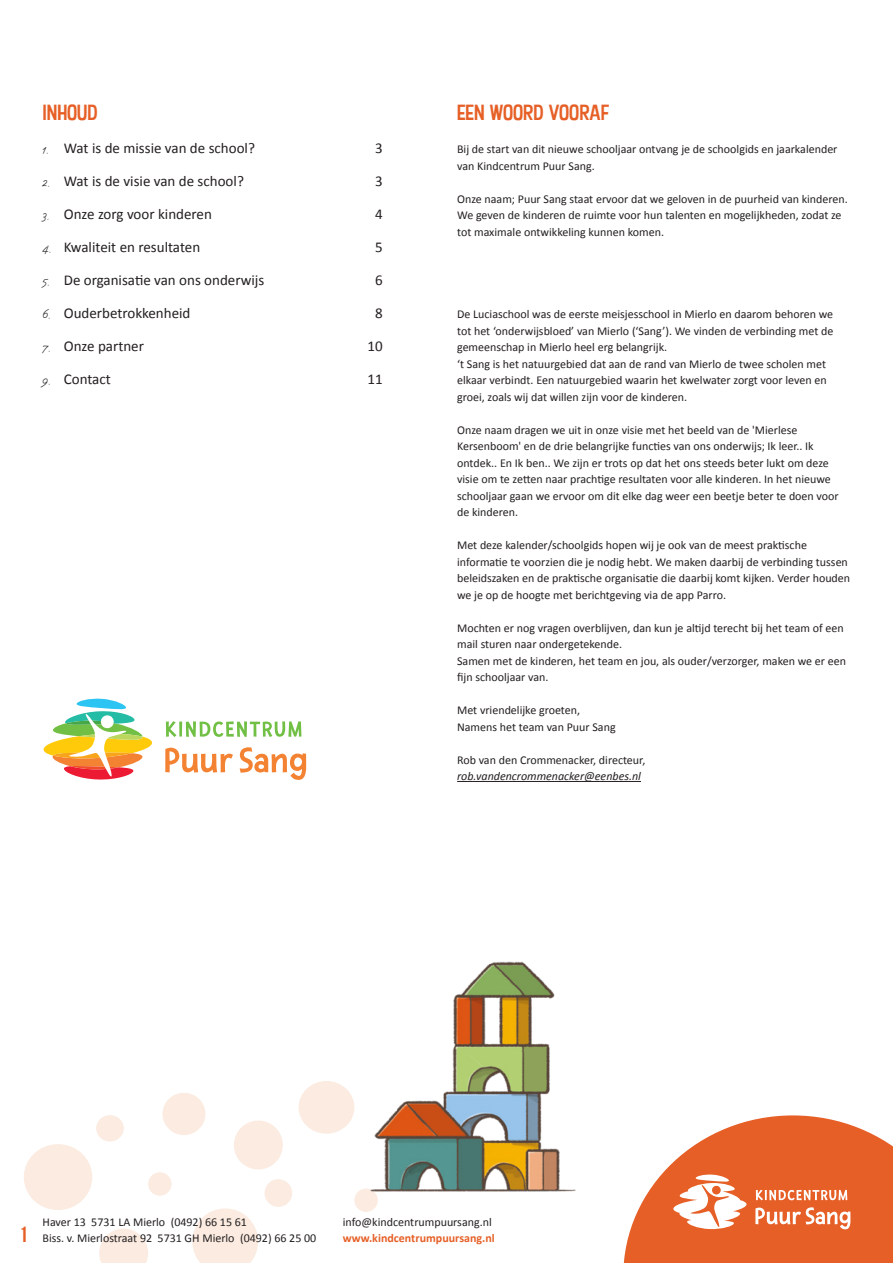
<style>
.page{position:relative;width:893px;height:1263px;background:#fff}
.page>*{position:absolute;margin:0;border:0;box-sizing:border-box;transform-origin:0 0}
.Kop_zonder_nummering{font:21px "Kon Tiki JF Aloha";color:#e65f26}
.Paginacijfer{font:21px "Kon Tiki JF Aloha";color:#e65f26}
.t1{font:15px "Calibri";color:#231f20}
.Brood{font:12px/16.5px "Calibri";color:#231f20}
.Brood-2{font:italic 12px "Calibri";color:#231f20}
.t2{font:700 12px "Calibri";color:#e65f26}
.s1{font-family:"Handsome Pro"}
</style>
<div class="page">
<svg style="left:99px;top:1228px;width:49px;height:35px"></svg>
<div style="left:148px;top:1172px;width:24px;height:24px;background:#fbebe0;border-radius:50%"></div>
<div style="left:96px;top:1115px;width:28px;height:26px;background:#fbebe0;border-radius:50%"></div>
<div style="left:163px;top:1093px;width:42px;height:42px;background:#fbebe0;border-radius:50%"></div>
<div style="left:24px;top:1144px;width:68px;height:66px;background:#fbebe0;border-radius:50%"></div>
<div style="left:299px;top:1081px;width:55px;height:53px;background:#fbebe0;border-radius:50%"></div>
<div style="left:265px;top:1179px;width:27px;height:28px;background:#fbebe0;border-radius:50%"></div>
<svg style="left:192px;top:1208px;width:66px;height:55px"></svg>
<div style="left:234px;top:1120px;width:49px;height:49px;background:#fbebe0;border-radius:50%"></div>
<div style="left:354px;top:1188px;width:24px;height:24px;background:#fbebe0;border-radius:50%"></div>
<svg style="left:623px;top:1115px;width:270px;height:148px"></svg>
<svg style="left:166px;top:721px;width:10px;height:16px"></svg>
<hr style="left:179px;top:721px;width:3px;height:15px;background:#71bf44">
<svg style="left:186px;top:721px;width:115px;height:16px"></svg>
<svg style="left:165px;top:748px;width:68px;height:24px"></svg>
<svg style="left:240px;top:747px;width:66px;height:33px"></svg>
<svg style="left:43px;top:698px;width:109px;height:82px"></svg>
<hr style="left:457px;top:781px;width:184px;height:1px;background:#231f20">
<img style="left:353px;top:961px;width:223px;height:241px">
<p class="Kop_zonder_nummering" style="left:43px;top:99px;width:56px">INHOUD</p>
<p class="t1" style="left:43px;top:138px;width:214px"><span class="s1">1.</span> Wat is de missie van de school?</p>
<p class="t1" style="left:375px;top:138px;width:9px">3</p>
<p class="t1" style="left:43px;top:171px;width:203px"><span class="s1">2.</span> Wat is de visie van de school?</p>
<p class="t1" style="left:375px;top:171px;width:9px">3</p>
<p class="t1" style="left:43px;top:204px;width:171px"><span class="s1">3.</span> Onze zorg voor kinderen</p>
<p class="t1" style="left:375px;top:204px;width:9px">4</p>
<p class="t1" style="left:43px;top:237px;width:159px"><span class="s1">4.</span> Kwaliteit en resultaten</p>
<p class="t1" style="left:375px;top:237px;width:9px">5</p>
<p class="t1" style="left:43px;top:270px;width:223px"><span class="s1">5.</span> De organisatie van ons onderwijs</p>
<p class="t1" style="left:375px;top:270px;width:9px">6</p>
<p class="t1" style="left:43px;top:303px;width:149px"><span class="s1">6.</span> Ouderbetrokkenheid</p>
<p class="t1" style="left:375px;top:303px;width:9px">8</p>
<p class="t1" style="left:43px;top:336px;width:103px"><span class="s1">7.</span> Onze partner</p>
<p class="t1" style="left:367px;top:336px;width:17px">10</p>
<p class="t1" style="left:43px;top:369px;width:70px"><span class="s1">9.</span> Contact</p>
<p class="t1" style="left:367px;top:369px;width:17px">11</p>
<p class="Kop_zonder_nummering" style="left:457px;top:99px;width:154px">EEN WOORD VOORAF</p>
<p class="Brood" style="left:457px;top:140px;width:382px">Bij de start van dit nieuwe schooljaar ontvang je de schoolgids en jaarkalender van Kindcentrum Puur Sang.</p>
<p class="Brood" style="left:457px;top:190px;width:392px">Onze naam; Puur Sang staat ervoor dat we geloven in de puurheid van kinderen.<br>We geven de kinderen de ruimte voor hun talenten en mogelijkheden, zodat ze tot maximale ontwikkeling kunnen komen.</p>
<p class="Brood" style="left:457px;top:305px;width:378px;text-align:justify">De Luciaschool was de eerste meisjesschool in Mierlo en daarom behoren we tot het ‘onderwijsbloed’ van Mierlo (‘Sang’). We vinden de verbinding met de gemeenschap in Mierlo heel erg belangrijk.</p>
<p class="Brood" style="left:457px;top:355px;width:371px;text-align:justify">‘t Sang is het natuurgebied dat aan de rand van Mierlo de twee scholen met elkaar verbindt. Een natuurgebied waarin het kwelwater zorgt voor leven en groei, zoals wij dat willen zijn voor de kinderen.</p>
<p class="Brood" style="left:457px;top:421px;width:383px">Onze naam dragen we uit in onze visie met het beeld van de 'Mierlese Kersenboom' en de drie belangrijke functies van ons onderwijs; Ik leer.. Ik ontdek.. En Ik ben.. We zijn er trots op dat het ons steeds beter lukt om deze visie om te zetten naar prachtige resultaten voor alle kinderen. In het nieuwe schooljaar gaan we ervoor om dit elke dag weer een beetje beter te doen voor de kinderen.</p>
<p class="Brood" style="left:457px;top:536px;width:395px">Met deze kalender/schoolgids hopen wij je ook van de meest praktische informatie te voorzien die je nodig hebt. We maken daarbij de verbinding tussen beleidszaken en de praktische organisatie die daarbij komt kijken. Verder houden we je op de hoogte met berichtgeving via de app Parro.</p>
<p class="Brood" style="left:457px;top:619px;width:388px">Mochten er nog vragen overblijven, dan kun je altijd terecht bij het team of een mail sturen naar ondergetekende.</p>
<p class="Brood" style="left:457px;top:652px;width:390px">Samen met de kinderen, het team en jou, als ouder/verzorger, maken we er een fijn schooljaar van.</p>
<p class="Brood" style="left:457px;top:701px;width:124px">Met vriendelijke groeten,</p>
<p class="Brood" style="left:457px;top:718px;width:160px">Namens het team van Puur Sang</p>
<p class="Brood" style="left:457px;top:751px;width:190px">Rob van den Crommenacker, directeur,</p>
<p class="Brood-2" style="left:457px;top:768px;width:185px">rob.vandencrommenacker@eenbes.nl</p>
<p class="Paginacijfer" style="left:21px;top:1221px;width:7px">1</p>
<p class="Brood" style="left:43px;top:1213px;width:275px">Haver 13 5731 LA Mierlo (0492) 66 15 61<br>Biss. v. Mierlostraat 92 5731 GH Mierlo (0492) 66 25 00</p>
<p class="Brood" style="left:343px;top:1213px;width:150px">info@kindcentrumpuursang.nl</p>
<p class="t2" style="left:343px;top:1230px;width:153px">www.kindcentrumpuursang.nl</p>
</div>
